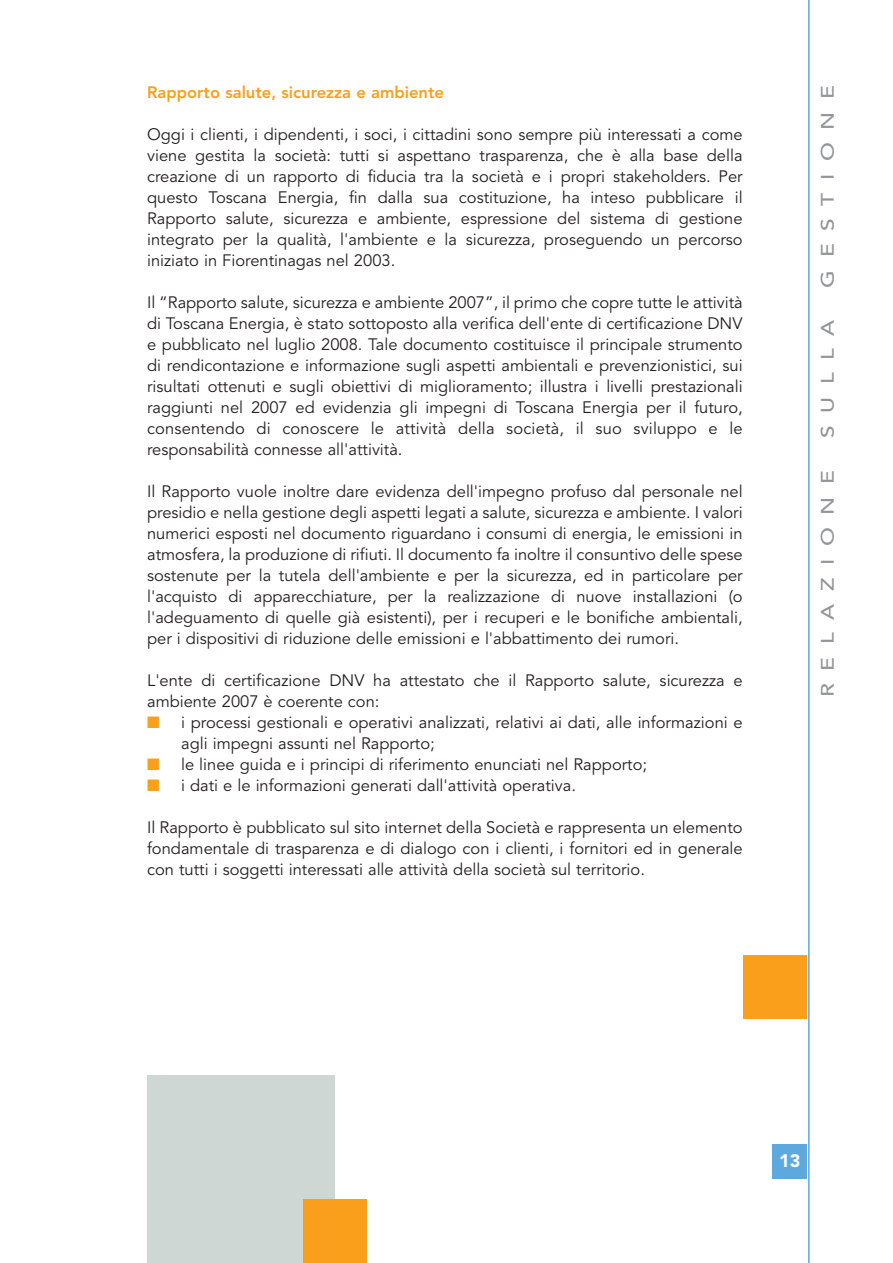
<style>
.page{position:relative;width:893px;height:1263px;background:#fff}
.page>*{position:absolute;margin:0;border:0;box-sizing:border-box;transform-origin:0 0}
.t1{font:500 18px "Avenir";letter-spacing:.555em;color:#939598;scale:1.26 1}
.t2{font:900 18px "Avenir";color:#fff}
.t3{font:16.5px/21px "Avenir";color:#231f20;text-align:justify}
.t4{font:800 16.5px "Avenir";color:#f99f1b}
.s1{color:#f99f1b}
</style>
<div class="page">
<hr style="left:808px;top:0;width:1px;height:1263px;background:#5da9dd">
<div style="left:772px;top:1144px;width:34px;height:34px;background:#5da9dd"></div>
<div style="left:743px;top:955px;width:63px;height:64px;background:#f99f1b"></div>
<div style="left:147px;top:1076px;width:188px;height:187px;background:#ced7d4"></div>
<div style="left:303px;top:1199px;width:64px;height:64px;background:#f99f1b"></div>
<p class="t4" style="left:147px;top:85px;width:298px">Rapporto salute, sicurezza e ambiente</p>
<p class="t3" style="left:147px;top:125px;width:597px">Oggi i clienti, i dipendenti, i soci, i cittadini sono sempre più interessati a come viene gestita la società: tutti si aspettano trasparenza, che è alla base della creazione di un rapporto di fiducia tra la società e i propri stakeholders. Per questo Toscana Energia, fin dalla sua costituzione, ha inteso pubblicare il Rapporto salute, sicurezza e ambiente, espressione del sistema di gestione integrato per la qualità, l'ambiente e la sicurezza, proseguendo un percorso iniziato in Fiorentinagas nel 2003.</p>
<p class="t3" style="left:147px;top:293px;width:597px">Il “Rapporto salute, sicurezza e ambiente 2007”, il primo che copre tutte le attività di Toscana Energia, è stato sottoposto alla verifica dell'ente di certificazione DNV e pubblicato nel luglio 2008. Tale documento costituisce il principale strumento di rendicontazione e informazione sugli aspetti ambientali e prevenzionistici, sui risultati ottenuti e sugli obiettivi di miglioramento; illustra i livelli prestazionali raggiunti nel 2007 ed evidenzia gli impegni di Toscana Energia per il futuro, consentendo di conoscere le attività della società, il suo sviluppo e le responsabilità connesse all'attività.</p>
<p class="t3" style="left:147px;top:482px;width:597px">Il Rapporto vuole inoltre dare evidenza dell'impegno profuso dal personale nel presidio e nella gestione degli aspetti legati a salute, sicurezza e ambiente. I valori numerici esposti nel documento riguardano i consumi di energia, le emissioni in atmosfera, la produzione di rifiuti. Il documento fa inoltre il consuntivo delle spese sostenute per la tutela dell'ambiente e per la sicurezza, ed in particolare per l'acquisto di apparecchiature, per la realizzazione di nuove installazioni (o l'adeguamento di quelle già esistenti), per i recuperi e le bonifiche ambientali, per i dispositivi di riduzione delle emissioni e l'abbattimento dei rumori.</p>
<p class="t3" style="left:147px;top:671px;width:597px">L'ente di certificazione DNV ha attestato che il Rapporto salute, sicurezza e ambiente 2007 è coerente con:</p>
<p class="t3" style="left:181px;top:713px;width:563px;text-indent:-34px"><span class="s1">■</span> i processi gestionali e operativi analizzati, relativi ai dati, alle informazioni e agli impegni assunti nel Rapporto;</p>
<p class="t3" style="left:147px;top:755px;width:501px"><span class="s1">■</span> le linee guida e i principi di riferimento enunciati nel Rapporto;</p>
<p class="t3" style="left:147px;top:776px;width:430px"><span class="s1">■</span> i dati e le informazioni generati dall'attività operativa.</p>
<p class="t3" style="left:147px;top:818px;width:597px">Il Rapporto è pubblicato sul sito internet della Società e rappresenta un elemento fondamentale di trasparenza e di dialogo con i clienti, i fornitori ed in generale con tutti i soggetti interessati alle attività della società sul territorio.</p>
<p class="t1" style="left:820px;top:288px;width:162px;rotate:-90deg">GESTIONE</p>
<p class="t1" style="left:820px;top:438px;width:96px;rotate:-90deg">SULLA</p>
<p class="t1" style="left:820px;top:697px;width:182px;rotate:-90deg">RELAZIONE</p>
<p class="t2" style="left:779px;top:1153px;width:23px">13</p>
</div>
